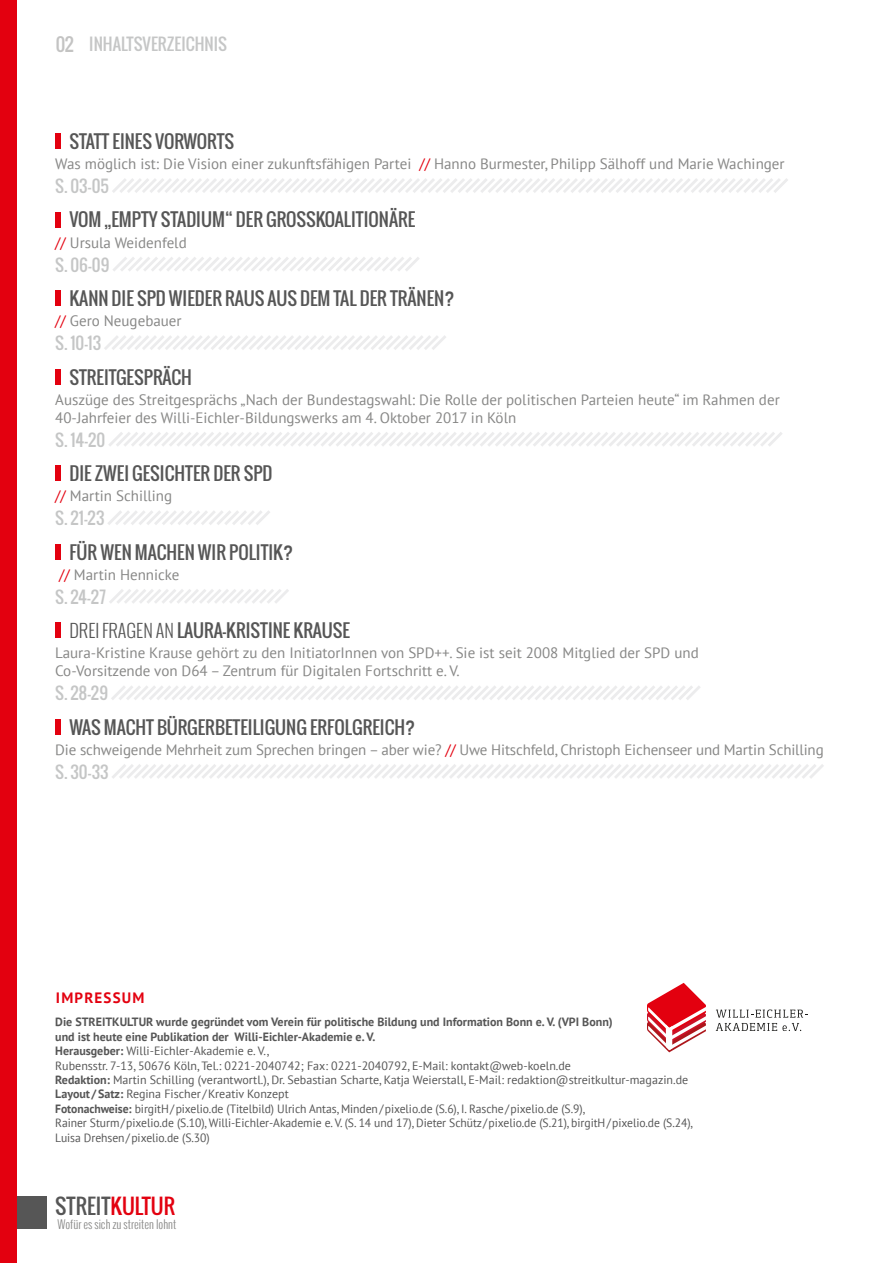
<style>
.page{position:relative;width:893px;height:1263px;background:#fff}
.page>*{position:absolute;margin:0;border:0;box-sizing:border-box;transform-origin:0 0}
.t1{font:21px "Oswald";color:#565656}
.t2{font:18px "Oswald";color:#565656}
.t3{font:18px "Oswald";color:#878786}
.t4{font:16.5px "Oswald";color:#c5c6c6}
.t5{font:15px/18px "PT Sans";color:#878786}
.t6{font:700 15px "PT Sans";letter-spacing:.08em;color:#e3000f}
.t7{font:12px/14.4px "PT Sans";letter-spacing:-.005em;color:#565656}
.t8{font:300 11.55px "Oswald";color:#878786}
.s1{color:#e3000f}
.s2{font-weight:300}
.s3{font-weight:700}
</style>
<div class="page">
<div style="left:55px;top:133px;width:5px;height:16px;background:#e3000f"></div>
<svg style="left:112px;top:178px;width:676px;height:15px"></svg>
<div style="left:55px;top:212px;width:5px;height:15px;background:#e3000f"></div>
<svg style="left:113px;top:257px;width:307px;height:14px"></svg>
<div style="left:55px;top:290px;width:5px;height:16px;background:#e3000f"></div>
<svg style="left:104px;top:335px;width:342px;height:15px"></svg>
<div style="left:55px;top:369px;width:5px;height:15px;background:#e3000f"></div>
<svg style="left:109px;top:432px;width:673px;height:14px"></svg>
<div style="left:55px;top:465px;width:5px;height:16px;background:#e3000f"></div>
<svg style="left:108px;top:511px;width:162px;height:14px"></svg>
<div style="left:55px;top:544px;width:5px;height:16px;background:#e3000f"></div>
<svg style="left:109px;top:589px;width:180px;height:15px"></svg>
<div style="left:55px;top:623px;width:5px;height:15px;background:#e3000f"></div>
<svg style="left:111px;top:686px;width:589px;height:14px"></svg>
<div style="left:55px;top:719px;width:5px;height:16px;background:#e3000f"></div>
<svg style="left:112px;top:764px;width:712px;height:15px"></svg>
<svg style="left:716px;top:1009px;width:91px;height:22px"></svg>
<svg style="left:647px;top:983px;width:59px;height:69px"></svg>
<div style="left:17px;top:1196px;width:30px;height:33px;background:#565656"></div>
<div style="left:0;top:0;width:17px;height:1263px;background:#e3000f"></div>
<h2 class="t3" style="left:55px;top:31px;width:20px">02</h2>
<h3 class="t4" style="left:89px;top:32px;width:139px">INHALTSVERZEICHNIS</h3>
<h2 class="t2" style="left:69px;top:128px;width:166px">STATT EINES VORWORTS</h2>
<p class="t5" style="left:55px;top:154px;width:731px">Was möglich ist: Die Vision einer zukunftsfähigen Partei <span class="s1">//</span> Hanno Burmester, Philipp Sälhoff und Marie Wachinger</p>
<h3 class="t4" style="left:55px;top:174px;width:55px">S. 03-05</h3>
<h2 class="t2" style="left:69px;top:206px;width:348px">VOM ,,EMPTY STADIUM“ DER GROSSKOALITIONÄRE</h2>
<p class="t5" style="left:55px;top:233px;width:133px"><span class="s1">//</span> Ursula Weidenfeld</p>
<h3 class="t4" style="left:55px;top:252px;width:56px">S. 06-09</h3>
<h2 class="t2" style="left:69px;top:285px;width:387px">KANN DIE SPD WIEDER RAUS AUS DEM TAL DER TRÄNEN?</h2>
<p class="t5" style="left:55px;top:311px;width:128px"><span class="s1">//</span> Gero Neugebauer</p>
<h3 class="t4" style="left:55px;top:331px;width:47px">S. 10–13</h3>
<h2 class="t2" style="left:69px;top:363px;width:124px">STREITGESPRÄCH</h2>
<p class="t5" style="left:55px;top:390px;width:726px">Auszüge des Streitgesprächs „Nach der Bundestagswahl: Die Rolle der politischen Parteien heute“ im Rahmen der<br>40-Jahrfeier des Willi-Eichler-Bildungswerks am 4. Oktober 2017 in Köln</p>
<h3 class="t4" style="left:55px;top:427px;width:52px">S. 14-20</h3>
<h2 class="t2" style="left:69px;top:460px;width:205px">DIE ZWEI GESICHTER DER SPD</h2>
<p class="t5" style="left:55px;top:487px;width:118px"><span class="s1">//</span> Martin Schilling</p>
<h3 class="t4" style="left:55px;top:506px;width:51px">S. 21-23</h3>
<h2 class="t2" style="left:69px;top:538px;width:225px">FÜR WEN MACHEN WIR POLITIK?</h2>
<p class="t5" style="left:59px;top:565px;width:122px"><span class="s1">//</span> Martin Hennicke</p>
<h3 class="t4" style="left:55px;top:584px;width:52px">S. 24-27</h3>
<h2 class="t2" style="left:69px;top:617px;width:282px"><span class="s2">DREI FRAGEN AN</span> LAURA-KRISTINE KRAUSE</h2>
<p class="t5" style="left:55px;top:644px;width:645px">Laura-Kristine Krause gehört zu den InitiatorInnen von SPD++. Sie ist seit 2008 Mitglied der SPD und<br>Co-Vorsitzende von D64 – Zentrum für Digitalen Fortschritt e. V.</p>
<h3 class="t4" style="left:55px;top:681px;width:54px">S. 28-29</h3>
<h2 class="t2" style="left:69px;top:713px;width:347px">WAS MACHT BÜRGERBETEILIGUNG ERFOLGREICH?</h2>
<p class="t5" style="left:55px;top:740px;width:770px">Die schweigende Mehrheit zum Sprechen bringen – aber wie? <span class="s1">//</span> Uwe Hitschfeld, Christoph Eichenseer und Martin Schilling</p>
<h3 class="t4" style="left:55px;top:759px;width:55px">S. 30-33</h3>
<p class="t6" style="left:56px;top:988px;width:90px">IMPRESSUM</p>
<p class="t7" style="left:55px;top:1014px;width:639px"><span class="s3">Die STREITKULTUR wurde gegründet vom Verein für politische Bildung und Information Bonn e. V. (VPI Bonn)<br>und ist heute eine Publikation der Willi-Eichler-Akademie e. V.<br>Herausgeber:</span> Willi-Eichler-Akademie e. V.,<br>Rubensstr. 7-13, 50676 Köln, Tel.: 0221-2040742; Fax: 0221-2040792, E-Mail: kontakt@web-koeln.de<br><span class="s3">Redaktion:</span> Martin Schilling (verantwortl.), Dr. Sebastian Scharte, Katja Weierstall, E-Mail: redaktion@streitkultur-magazin.de <span class="s3">Layout /Satz:</span> Regina Fischer/Kreativ Konzept<br><span class="s3">Fotonachweise:</span> birgitH/pixelio.de (Titelbild) Ulrich Antas, Minden/pixelio.de (S.6), I. Rasche/pixelio.de (S.9),<br>Rainer Sturm/pixelio.de (S.10), Willi-Eichler-Akademie e. V. (S. 14 und 17), Dieter Schütz/pixelio.de (S.21), birgitH/pixelio.de (S.24), Luisa Drehsen/pixelio.de (S.30)</p>
<h1 class="t1" style="left:55px;top:1190px;width:121px">STREIT<span class="s1">KULTUR</span></h1>
<p class="t8" style="left:57px;top:1216px;width:121px">Wofür es sich zu streiten lohnt</p>
</div>
